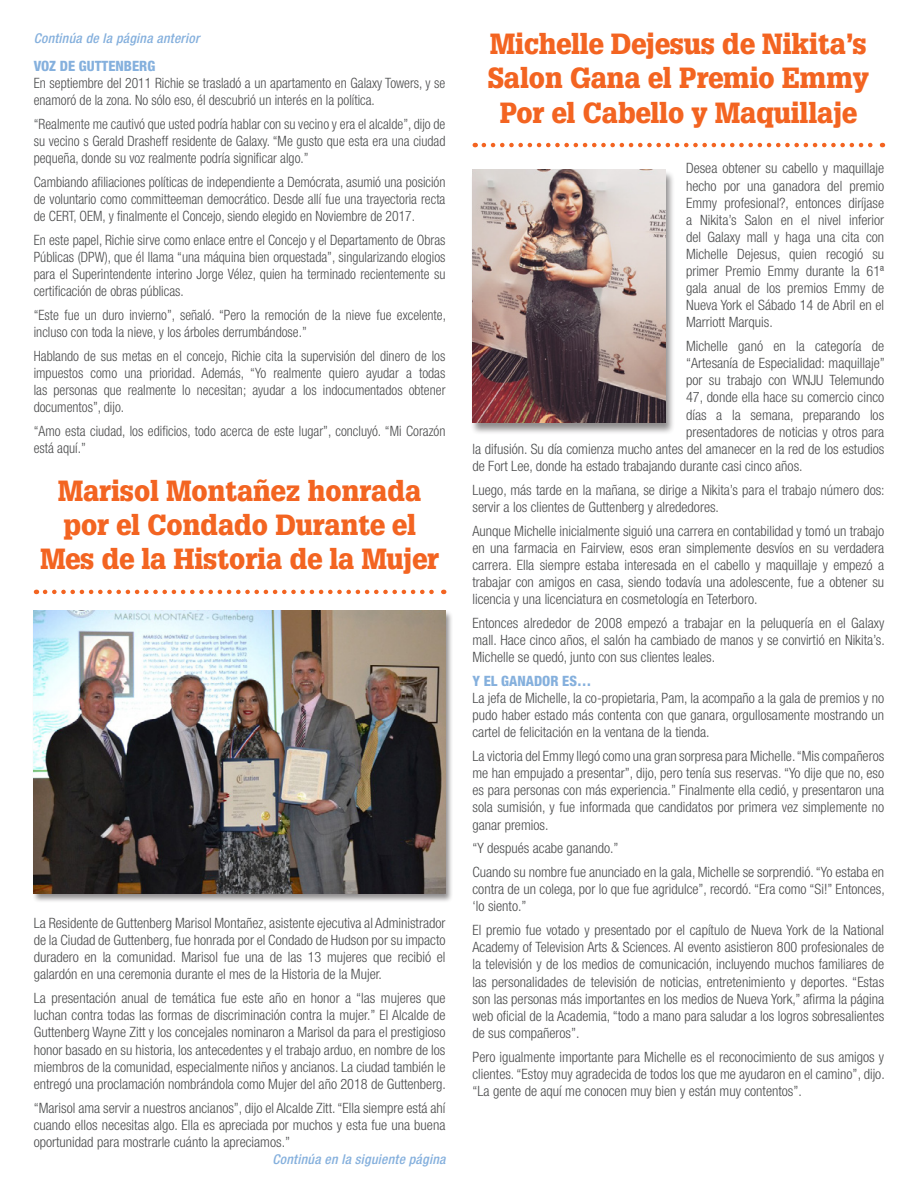
<style>
.page{position:relative;width:918px;height:1188px;background:#fff}
.page>*{position:absolute;margin:0;border:0;box-sizing:border-box;transform-origin:0 0}
.Headline{font:900 28.5px/34.2px "Glypha LT Std";color:#f36421;text-align:center;scale:.93 1}
.Body{font:300 condensed 14.25px/17.1px "Helvetica Neue LT Std";color:#4b4c4d;text-align:justify}
.Body-2{font:300 condensed 14.25px/17.1px "Helvetica Neue LT Std";color:#4b4c4d;text-align:justify;scale:.96 1}
.Sub_Head{font:800 condensed 14.25px "Helvetica Neue LT Std";color:#85b0dd}
.Body-3{font:italic 500 condensed 13.5px "Helvetica Neue LT Std";letter-spacing:.02em;color:#85b0dd}
</style>
<div class="page">
<svg style="left:45px;top:590px;width:399px;height:4px"></svg>
<svg style="left:484px;top:143px;width:399px;height:4px"></svg>
<div style="left:32px;top:611px;width:422px;height:293px;background:#231f20;opacity:.5"></div>
<img style="left:34px;top:610px;width:412px;height:283px">
<div style="left:470px;top:170px;width:206px;height:265px;background:#231f20;opacity:.5"></div>
<img style="left:472px;top:170px;width:194px;height:252px">
<p class="Body-3" style="left:34px;top:31px;width:167px">Continúa de la página anterior</p>
<p class="Sub_Head" style="left:34px;top:57px;width:123px">VOZ DE GUTTENBERG</p>
<p class="Body-2" style="left:34px;top:74px;width:430px">En septiembre del 2011 Richie se trasladó a un apartamento en Galaxy Towers, y se enamoró de la zona. No sólo eso, él descubrió un interés en la política.</p>
<p class="Body-2" style="left:34px;top:115px;width:430px">“Realmente me cautivó que usted podría hablar con su vecino y era el alcalde”, dijo de su vecino s Gerald Drasheff residente de Galaxy. “Me gusto que esta era una ciudad pequeña, donde su voz realmente podría significar algo.”</p>
<p class="Body-2" style="left:34px;top:173px;width:430px">Cambiando afiliaciones políticas de independiente a Demócrata, asumió una posición de voluntario como committeeman democrático. Desde allí fue una trayectoria recta de CERT, OEM, y finalmente el Concejo, siendo elegido en Noviembre de 2017.</p>
<p class="Body-2" style="left:34px;top:231px;width:430px">En este papel, Richie sirve como enlace entre el Concejo y el Departamento de Obras Públicas (DPW), que él llama “una máquina bien orquestada”, singularizando elogios para el Superintendente interino Jorge Vélez, quien ha terminado recientemente su certificación de obras públicas.</p>
<p class="Body-2" style="left:34px;top:306px;width:431px">“Este fue un duro invierno”, señaló. “Pero la remoción de la nieve fue excelente, incluso con toda la nieve, y los árboles derrumbándose.”</p>
<p class="Body-2" style="left:34px;top:347px;width:430px">Hablando de sus metas en el concejo, Richie cita la supervisión del dinero de los impuestos como una prioridad. Además, “Yo realmente quiero ayudar a todas las personas que realmente lo necesitan; ayudar a los indocumentados obtener documentos”, dijo.</p>
<p class="Body-2" style="left:34px;top:422px;width:430px">“Amo esta ciudad, los edificios, todo acerca de este lugar”, concluyó. “Mi Corazón está aquí.”</p>
<p class="Headline" style="left:40px;top:474px;width:430px">Marisol Montañez honrada por el Condado Durante el<br>Mes de la Historia de la Mujer</p>
<p class="Body" style="left:34px;top:914px;width:413px">La Residente de Guttenberg Marisol Montañez, asistente ejecutiva al Administrador de la Ciudad de Guttenberg, fue honrada por el Condado de Hudson por su impacto duradero en la comunidad. Marisol fue una de las 13 mujeres que recibió el galardón en una ceremonia durante el mes de la Historia de la Mujer.</p>
<p class="Body" style="left:34px;top:990px;width:414px">La presentación anual de temática fue este año en honor a “las mujeres que luchan contra todas las formas de discriminación contra la mujer.” El Alcalde de Guttenberg Wayne Zitt y los concejales nominaron a Marisol da para el prestigioso honor basado en su historia, los antecedentes y el trabajo arduo, en nombre de los miembros de la comunidad, especialmente niños y ancianos. La ciudad también le entregó una proclamación nombrándola como Mujer del año 2018 de Guttenberg.</p>
<p class="Body" style="left:34px;top:1099px;width:413px">“Marisol ama servir a nuestros ancianos”, dijo el Alcalde Zitt. “Ella siempre está ahí cuando ellos necesitas algo. Ella es apreciada por muchos y esta fue una buena oportunidad para mostrarle cuánto la apreciamos.”</p>
<p class="Body-3" style="left:273px;top:1151px;width:174px">Continúa en la siguiente página</p>
<p class="Headline" style="left:488px;top:27px;width:412px">Michelle Dejesus de Nikita’s<br>Salon Gana el Premio Emmy<br>Por el Cabello y Maquillaje</p>
<p class="Body" style="left:686px;top:160px;width:200px">Desea obtener su cabello y maquillaje hecho por una ganadora del premio Emmy profesional?, entonces diríjase a Nikita’s Salon en el nivel inferior del Galaxy mall y haga una cita con Michelle Dejesus, quien recogió su primer Premio Emmy durante la 61ª gala anual de los premios Emmy de Nueva York el Sábado 14 de Abril en el Marriott Marquis.</p>
<p class="Body" style="left:686px;top:337px;width:200px">Michelle ganó en la categoría de</p>
<p class="Body" style="left:686px;top:355px;width:200px">“Artesanía de Especialidad: maquillaje”</p>
<p class="Body" style="left:686px;top:372px;width:200px">por su trabajo con WNJU Telemundo</p>
<p class="Body" style="left:686px;top:389px;width:200px">47, donde ella hace su comercio cinco</p>
<p class="Body" style="left:686px;top:406px;width:200px">días a la semana, preparando los</p>
<p class="Body" style="left:686px;top:423px;width:200px">presentadores de noticias y otros para</p>
<p class="Body" style="left:472px;top:440px;width:413px">la difusión. Su día comienza mucho antes del amanecer en la red de los estudios</p>
<p class="Body" style="left:472px;top:457px;width:332px">de Fort Lee, donde ha estado trabajando durante casi cinco años.</p>
<p class="Body" style="left:472px;top:481px;width:414px">Luego, más tarde en la mañana, se dirige a Nikita’s para el trabajo número dos: servir a los clientes de Guttenberg y alrededores.</p>
<p class="Body" style="left:472px;top:522px;width:413px">Aunque Michelle inicialmente siguió una carrera en contabilidad y tomó un trabajo en una farmacia en Fairview, esos eran simplemente desvíos en su verdadera carrera. Ella siempre estaba interesada en el cabello y maquillaje y empezó a trabajar con amigos en casa, siendo todavía una adolescente, fue a obtener su licencia y una licenciatura en cosmetología en Teterboro.</p>
<p class="Body" style="left:472px;top:614px;width:414px">Entonces alrededor de 2008 empezó a trabajar en la peluquería en el Galaxy mall. Hace cinco años, el salón ha cambiado de manos y se convirtió en Nikita’s.<br>Michelle se quedó, junto con sus clientes leales.</p>
<p class="Sub_Head" style="left:472px;top:672px;width:120px">Y EL GANADOR ES…</p>
<p class="Body" style="left:472px;top:689px;width:413px">La jefa de Michelle, la co-propietaria, Pam, la acompaño a la gala de premios y no pudo haber estado más contenta con que ganara, orgullosamente mostrando un cartel de felicitación en la ventana de la tienda.</p>
<p class="Body" style="left:472px;top:747px;width:413px">La victoria del Emmy llegó como una gran sorpresa para Michelle. “Mis compañeros me han empujado a presentar”, dijo, pero tenía sus reservas. “Yo dije que no, eso es para personas con más experiencia.” Finalmente ella cedió, y presentaron una sola sumisión, y fue informada que candidatos por primera vez simplemente no ganar premios.</p>
<p class="Body" style="left:472px;top:840px;width:148px">“Y después acabe ganando.”</p>
<p class="Body" style="left:472px;top:864px;width:414px">Cuando su nombre fue anunciado en la gala, Michelle se sorprendió. “Yo estaba en contra de un colega, por lo que fue agridulce”, recordó. “Era como “Si!” Entonces, ‘lo siento.”</p>
<p class="Body" style="left:472px;top:922px;width:413px">El premio fue votado y presentado por el capítulo de Nueva York de la National Academy of Television Arts &amp; Sciences. Al evento asistieron 800 profesionales de la televisión y de los medios de comunicación, incluyendo muchos familiares de las personalidades de televisión de noticias, entretenimiento y deportes. “Estas son las personas más importantes en los medios de Nueva York,” afirma la página web oficial de la Academia, “todo a mano para saludar a los logros sobresalientes de sus compañeros”.</p>
<p class="Body" style="left:472px;top:1048px;width:414px">Pero igualmente importante para Michelle es el reconocimiento de sus amigos y clientes. “Estoy muy agradecida de todos los que me ayudaron en el camino”, dijo. “La gente de aquí me conocen muy bien y están muy contentos”.</p>
</div>
